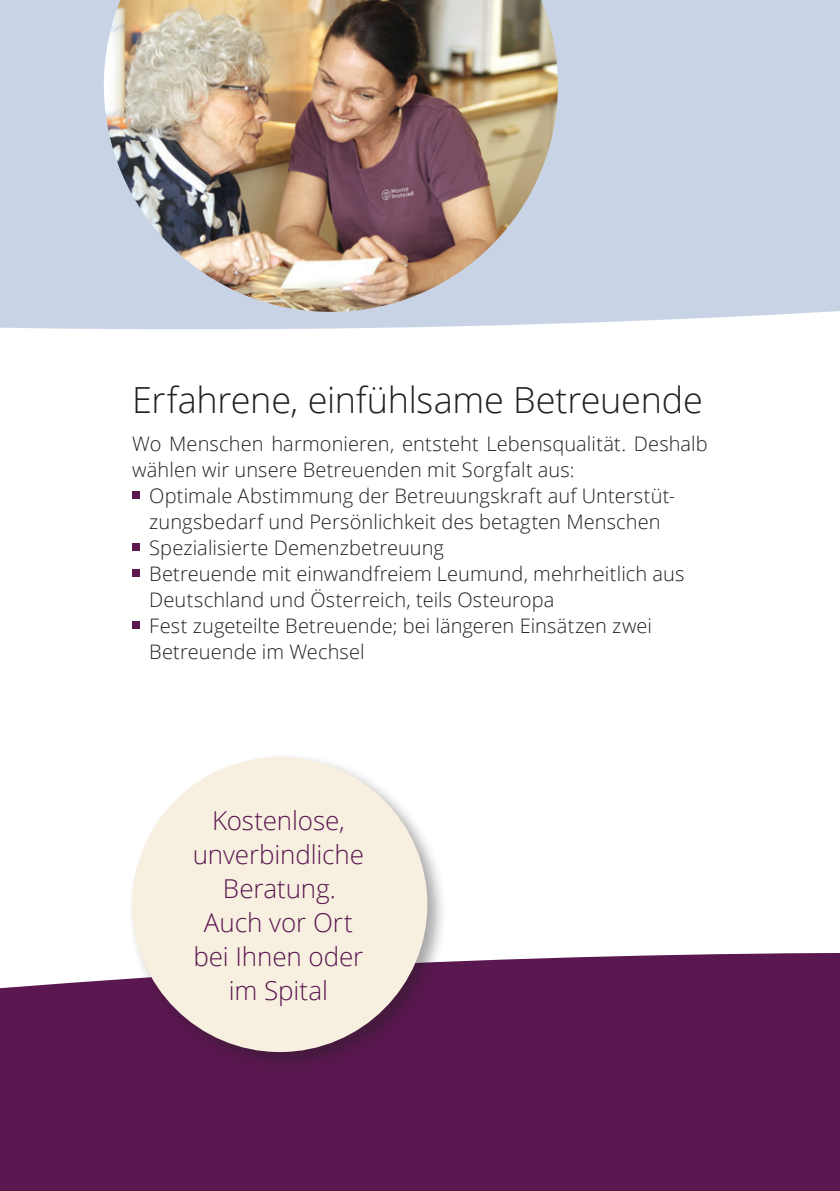
<style>
.page{position:relative;width:840px;height:1191px;background:#fff}
.page>*{position:absolute;margin:0;border:0;box-sizing:border-box;transform-origin:0 0}
.t1{font:300 36px "Open Sans";letter-spacing:-.01em;color:#231f20}
.t2{font:300 26px/34px "Open Sans";letter-spacing:-.005em;color:#5a1750;text-align:center}
.t3{font:300 20px "Open Sans";letter-spacing:.005em;color:#231f20}
</style>
<div class="page">
<div style="left:0;top:953px;width:839px;height:238px;background:#5a1750"></div>
<div style="left:0;top:0;width:839px;height:329px;background:#c8d4e6"></div>
<img style="left:104px;top:0;width:453px;height:312px">
<div style="left:132px;top:491px;width:7px;height:7px;background:#5a1750"></div>
<div style="left:132px;top:543px;width:7px;height:7px;background:#5a1750"></div>
<div style="left:132px;top:569px;width:7px;height:7px;background:#5a1750"></div>
<div style="left:132px;top:621px;width:7px;height:7px;background:#5a1750"></div>
<div style="left:128px;top:752px;width:319px;height:320px;background:#231f20;opacity:.4"></div>
<div style="left:132px;top:757px;width:295px;height:295px;background:#f7efdf;border-radius:50%"></div>
<h1 class="t1" style="left:132px;top:375px;width:571px">Erfahrene, einfühlsame Betreuende</h1>
<p class="t3" style="left:132px;top:429px;width:576px">Wo Menschen harmonieren, entsteht Lebensqualität. Deshalb</p>
<p class="t3" style="left:132px;top:455px;width:443px">wählen wir unsere Betreuenden mit Sorgfalt aus:</p>
<p class="t3" style="left:149px;top:481px;width:527px">Optimale Abstimmung der Betreuungskraft auf Unterstüt-</p>
<p class="t3" style="left:149px;top:507px;width:512px">zungsbedarf und Persönlichkeit des betagten Menschen</p>
<p class="t3" style="left:149px;top:533px;width:296px">Spezialisierte Demenzbetreuung</p>
<p class="t3" style="left:149px;top:559px;width:536px">Betreuende mit einwandfreiem Leumund, mehrheitlich aus</p>
<p class="t3" style="left:149px;top:585px;width:406px">Deutschland und Österreich, teils Osteuropa</p>
<p class="t3" style="left:149px;top:611px;width:504px">Fest zugeteilte Betreuende; bei längeren Einsätzen zwei</p>
<p class="t3" style="left:149px;top:637px;width:217px">Betreuende im Wechsel</p>
<h2 class="t2" style="left:193px;top:802px;width:173px">Kostenlose, unverbindliche<br>Beratung.<br>Auch vor Ort bei Ihnen oder im Spital</h2>
</div>
